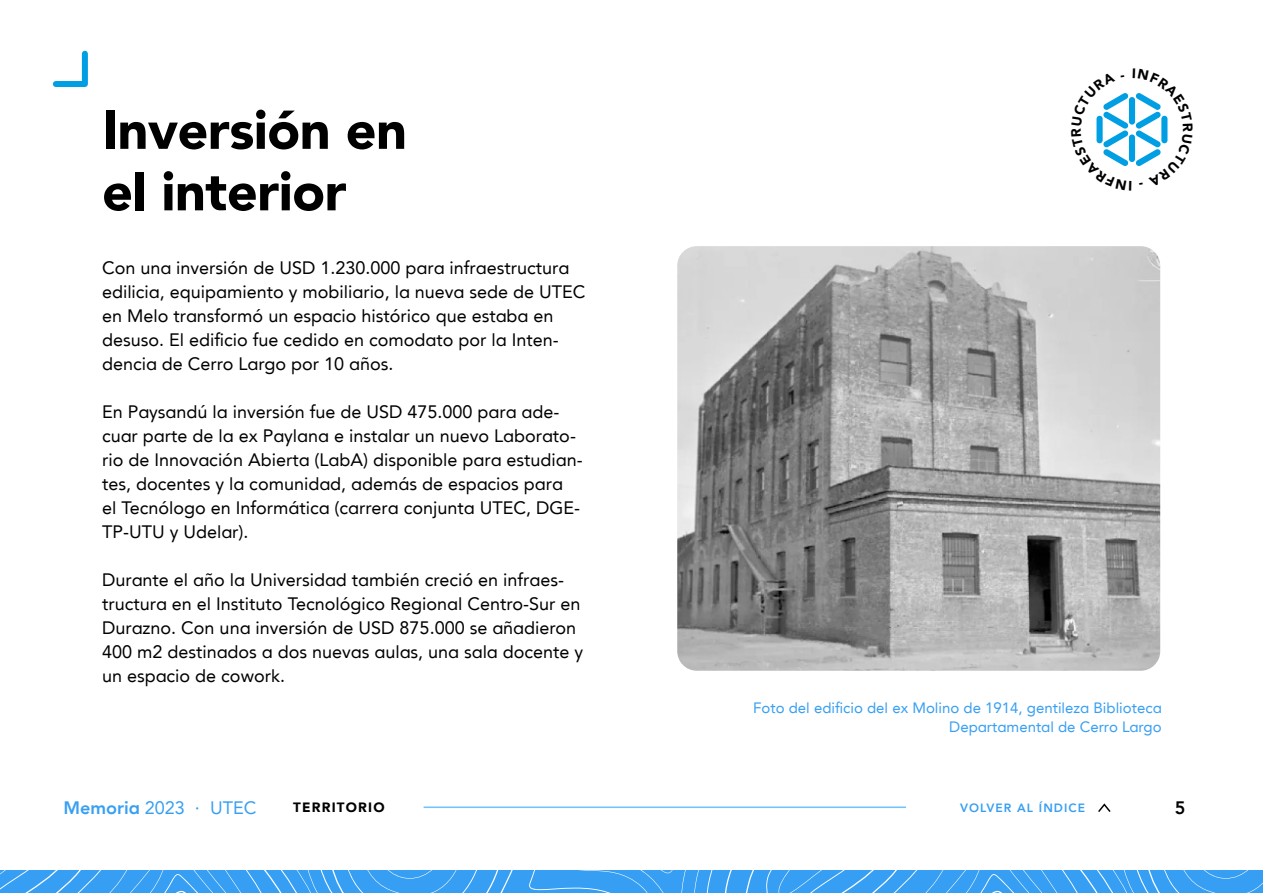
<style>
.page{position:relative;width:1263px;height:893px;background:#fff}
.page>*{position:absolute;margin:0;border:0;box-sizing:border-box;transform-origin:0 0}
.t1{font:900 54px/61.5px "UTE Ctxt";letter-spacing:-.01em;color:#000}
.t2{font:18px/24px "UTE Ctxt Roman";color:#000}
.t3{font:18px "UTE Ctxt Roman";color:#379ff3}
.t4{font:800 18px "UTE Ctxt";color:#000}
.t5{font:15px/19.5px "UTE Ctxt Roman";color:#379ff3;text-align:right}
.t6{font:900 13.5px "UTE Ctxt";letter-spacing:.09em;color:#000}
.t7{font:800 12px "UTE Ctxt";letter-spacing:.09em;color:#379ff3}
.s1{font-family:"UTE Ctxt";font-weight:800}
</style>
<div class="page">
<svg style="left:52px;top:50px;width:36px;height:37px"></svg>
<img style="left:677px;top:246px;width:483px;height:425px">
<svg style="left:0;top:870px;width:1263px;height:23px"></svg>
<svg style="left:1098px;top:803px;width:13px;height:9px"></svg>
<hr style="left:424px;top:806px;width:482px;height:2px;background:#71c1ff">
<svg style="left:1096px;top:93px;width:72px;height:73px"></svg>
<h1 class="t1" style="left:102px;top:100px;width:306px">Inversión en el interior</h1>
<p class="t2" style="left:102px;top:256px;width:485px">Con una inversión de USD 1.230.000 para infraestructura edilicia, equipamiento y mobiliario, la nueva sede de UTEC en Melo transformó un espacio histórico que estaba en desuso. El edificio fue cedido en comodato por la Inten&shy;dencia de Cerro Largo por 10 años.</p>
<p class="t2" style="left:102px;top:400px;width:482px">En Paysandú la inversión fue de USD 475.000 para ade&shy;cuar parte de la ex Paylana e instalar un nuevo Laborato&shy;rio de Innovación Abierta (LabA) disponible para estudian&shy;tes, docentes y la comunidad, además de espacios para<br>el Tecnólogo en Informática (carrera conjunta UTEC, DGE-TP-UTU y Udelar).</p>
<p class="t2" style="left:102px;top:568px;width:483px">Durante el año la Universidad también creció en infraes&shy;tructura en el Instituto Tecnológico Regional Centro-Sur en Durazno. Con una inversión de USD 875.000 se añadieron 400 m2 destinados a dos nuevas aulas, una sala docente y un espacio de cowork.</p>
<p class="t5" style="left:753px;top:698px;width:410px">Foto del edificio del ex Molino de 1914, gentileza Biblioteca<br>Departamental de Cerro Largo</p>
<p class="t3" style="left:63px;top:797px;width:194px"><span class="s1">Memoria</span> 2023 · UTEC</p>
<p class="t6" style="left:293px;top:799px;width:93px">TERRITORIO</p>
<p class="t7" style="left:960px;top:800px;width:127px">VOLVER AL ÍNDICE</p>
<p class="t4" style="left:1175px;top:797px;width:12px">5</p>
</div>
